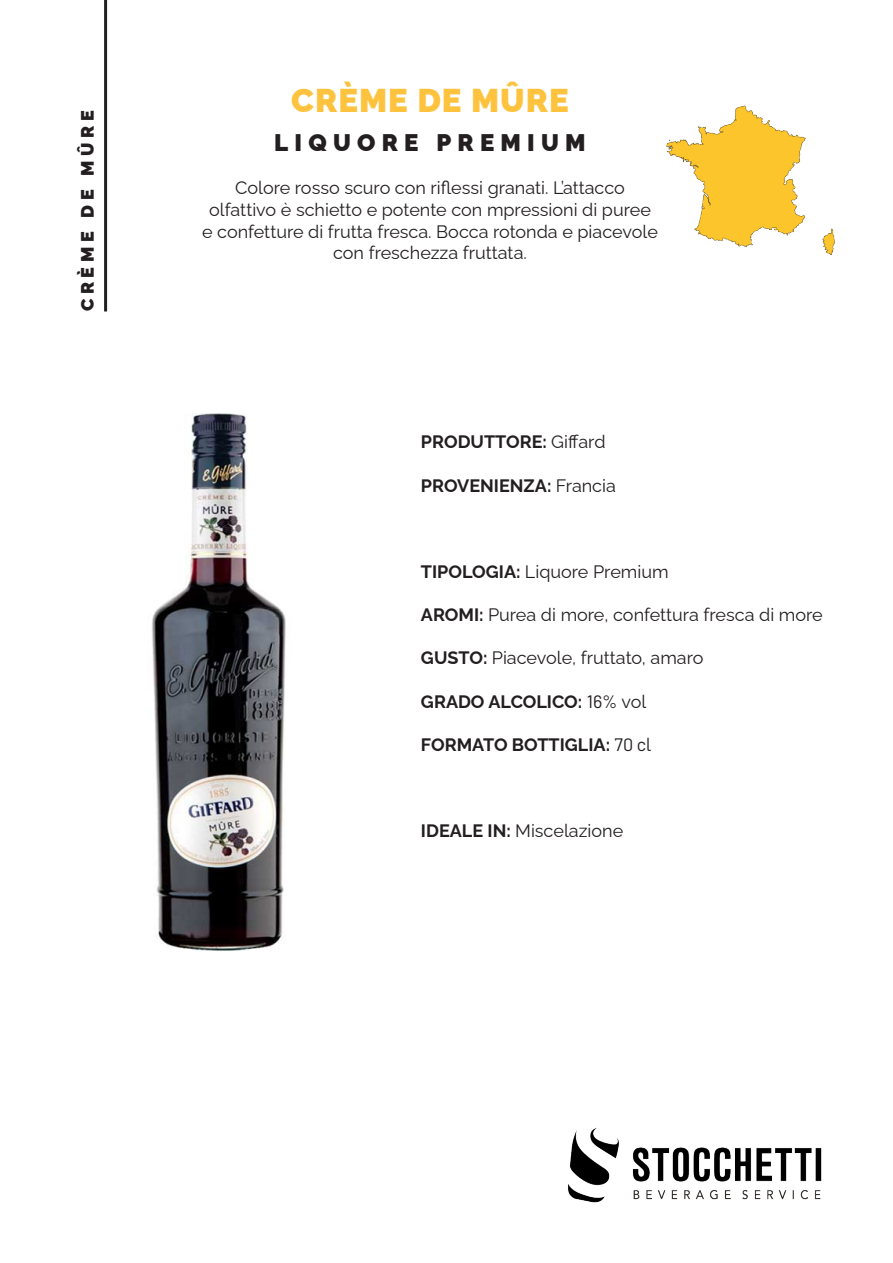
<style>
.page{position:relative;width:893px;height:1263px;background:#fff}
.page>*{position:absolute;margin:0;border:0;box-sizing:border-box;transform-origin:0 0}
.t1{font:900 33px "Raleway";letter-spacing:.03em;color:#fec33e}
.t2{font:900 24px "Raleway";letter-spacing:.26em;color:#231f20}
.t3{font:18px/21.6px "Raleway";color:#231f20;text-align:center}
.t4{font:700 18px "Raleway";color:#231f20}
.t5{font:900 18px "Raleway";letter-spacing:.26em;color:#231f20}
.s1{font-weight:400}
.s2{font-weight:700}
.s3{font-family:"Barlow";font-weight:400}
</style>
<div class="page">
<img style="left:568px;top:1128px;width:254px;height:75px">
<img style="left:152px;top:414px;width:134px;height:536px">
<img style="left:666px;top:105px;width:169px;height:151px">
<hr style="left:104px;top:0;width:3px;height:311px;background:#231f20">
<p class="t5" style="left:73px;top:311px;width:202px;rotate:-90deg">CRÈME DE MÛRE</p>
<p class="t1" style="left:291px;top:74px;width:279px">CRÈME DE MÛRE</p>
<p class="t2" style="left:274px;top:124px;width:313px">LIQUORE PREMIUM</p>
<p class="t3" style="left:202px;top:175px;width:457px">Colore rosso scuro con riflessi granati. L’attacco olfattivo è schietto e potente con mpressioni di puree e confetture di frutta fresca. Bocca rotonda e piacevole con freschezza fruttata.</p>
<p class="t4" style="left:421px;top:428px;width:186px">PRODUTTORE: <span class="s1">Giffard</span></p>
<p class="t4" style="left:421px;top:471px;width:196px">PROVENIENZA: <span class="s1">Francia</span></p>
<p class="t3" style="left:421px;top:559px;width:249px"><span class="s2">TIPOLOGIA:</span> Liquore Premium</p>
<p class="t3" style="left:421px;top:602px;width:403px"><span class="s2">AROMI:</span> Purea di more, confettura fresca di more</p>
<p class="t3" style="left:421px;top:645px;width:284px"><span class="s2">GUSTO:</span> Piacevole, fruttato, amaro</p>
<p class="t4" style="left:421px;top:687px;width:227px">GRADO ALCOLICO: <span class="s3">16%</span> <span class="s1">vol</span></p>
<p class="t4" style="left:421px;top:730px;width:232px">FORMATO BOTTIGLIA: <span class="s3">70 c</span><span class="s1">l</span></p>
<p class="t3" style="left:421px;top:818px;width:204px"><span class="s2">IDEALE IN:</span> Miscelazione</p>
</div>
